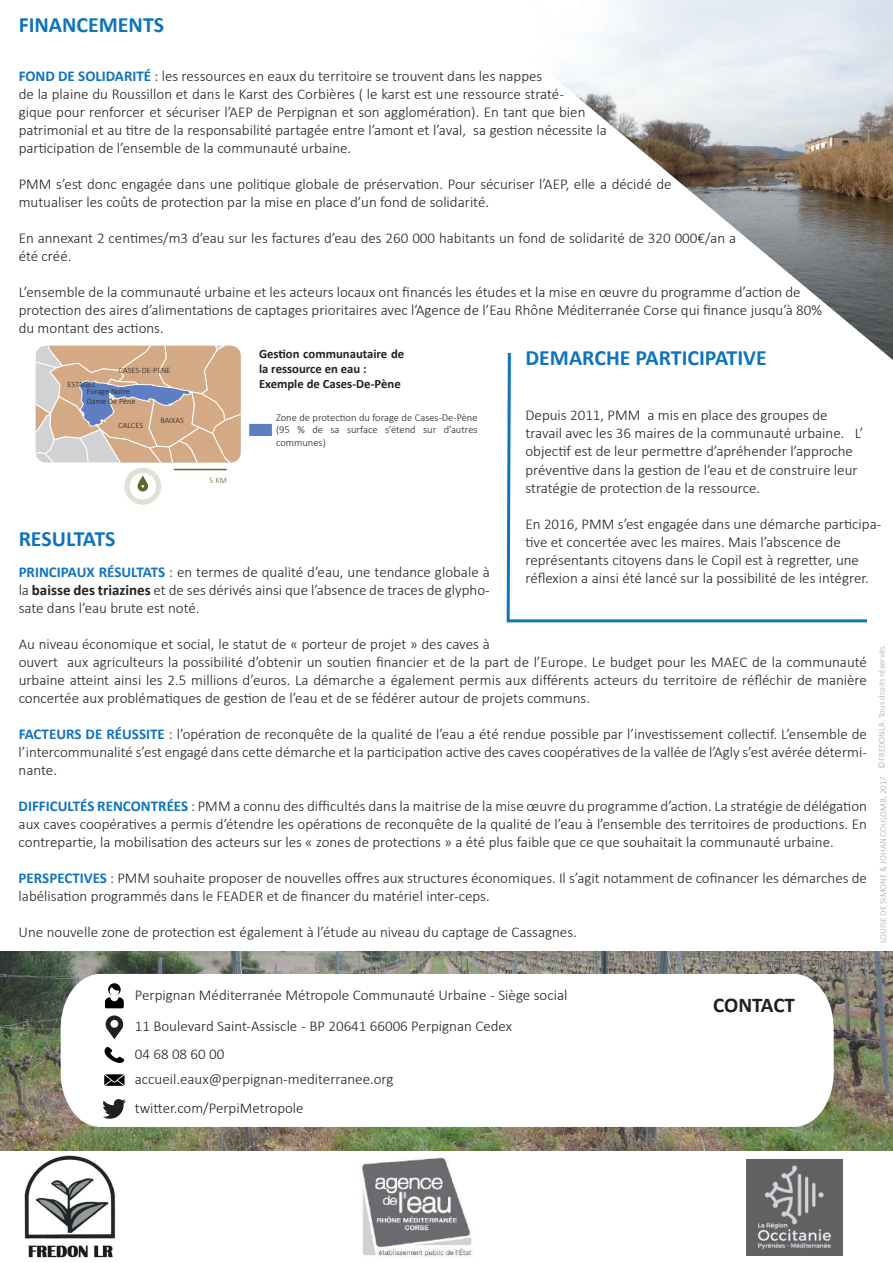
<style>
.page{position:relative;width:893px;height:1263px;background:#fff}
.page>*{position:absolute;margin:0;border:0;box-sizing:border-box;transform-origin:0 0}
.t1{font:700 21.9px "Calibri";color:#1074bc}
.t2{font:700 21px "Calibri";letter-spacing:-.005em;color:#231f20}
.t3{font:300 15px/18px "Calibri";color:#231f20}
.t4{font:700 12.75px/15.3px "Calibri";color:#231f20}
.t5{font:300 10.5px/12.6px "Calibri";color:#231f20;text-align:justify}
.t6{font:300 9px "Calibri";color:#a8a9ad}
.t7{font:300 8.4px "Calibri";color:#5a692e}
.t8{font:300 8.25px/9.9px "Calibri";color:#231f20}
.s1{font-weight:700;color:#1074bc}
.s2{font-weight:700}
</style>
<div class="page">
<img style="left:1px;top:951px;width:892px;height:199px">
<svg style="left:61px;top:974px;width:773px;height:153px"></svg>
<svg style="left:105px;top:983px;width:19px;height:25px"></svg>
<svg style="left:106px;top:1015px;width:17px;height:24px"></svg>
<svg style="left:104px;top:1047px;width:20px;height:18px"></svg>
<svg style="left:104px;top:1074px;width:21px;height:12px"></svg>
<svg style="left:103px;top:1099px;width:23px;height:20px"></svg>
<img style="left:552px;top:0;width:341px;height:360px">
<svg style="left:36px;top:346px;width:205px;height:116px"></svg>
<hr style="left:174px;top:469px;width:53px;height:1px;background:#5a692e">
<svg style="left:124px;top:468px;width:37px;height:37px"></svg>
<div style="left:249px;top:423px;width:23px;height:14px;background:#5d7ec0;border:1px solid #fff"></div>
<svg style="left:506px;top:350px;width:364px;height:273px"></svg>
<img style="left:24px;top:1155px;width:92px;height:103px">
<img style="left:746px;top:1159px;width:96px;height:96px">
<img style="left:362px;top:1157px;width:111px;height:101px">
<h1 class="t1" style="left:19px;top:9px;width:147px">FINANCEMENTS</h1>
<p class="t3" style="left:19px;top:66px;width:590px"><span class="s1">FOND DE SOLIDARITÉ</span> : les ressources en eaux du territoire se trouvent dans les nappes<br>de la plaine du Roussillon et dans le Karst des Corbières ( le karst est une ressource straté-<br>gique pour renforcer et sécuriser l’AEP de Perpignan et son agglomération). En tant que bien patrimonial et au titre de la responsabilité partagée entre l’amont et l’aval, sa gestion nécessite la participation de l’ensemble de la communauté urbaine.</p>
<p class="t3" style="left:19px;top:174px;width:654px">PMM s’est donc engagée dans une politique globale de préservation. Pour sécuriser l’AEP, elle a décidé de mutualiser les coûts de protection par la mise en place d’un fond de solidarité.</p>
<p class="t3" style="left:19px;top:228px;width:719px">En annexant 2 centimes/m3 d’eau sur les factures d’eau des 260 000 habitants un fond de solidarité de 320 000€/an a été créé.</p>
<p class="t3" style="left:19px;top:282px;width:805px">L’ensemble de la communauté urbaine et les acteurs locaux ont financés les études et la mise en œuvre du programme d’action de protection des aires d’alimentations de captages prioritaires avec l’Agence de l’Eau Rhône Méditerranée Corse qui finance jusqu’à 80% du montant des actions.</p>
<p class="t4" style="left:259px;top:345px;width:147px">Gestion communautaire de la ressource en eau :<br>Exemple de Cases-De-Pène</p>
<p class="t5" style="left:276px;top:411px;width:203px">Zone de protection du forage de Cases-De-Pène (95 % de sa surface s’étend sur d’autres communes)</p>
<h1 class="t1" style="left:525px;top:342px;width:243px">DEMARCHE PARTICIPATIVE</h1>
<p class="t8" style="left:119px;top:365px;width:53px">CASES-DE-PENE</p>
<p class="t8" style="left:68px;top:379px;width:30px">ESTAGEL</p>
<p class="t8" style="left:87px;top:386px;width:50px">Forage Notre<br>Dame De Pène</p>
<p class="t8" style="left:119px;top:420px;width:26px">CALCES</p>
<p class="t3" style="left:525px;top:406px;width:340px">Depuis 2011, PMM a mis en place des groupes de travail avec les 36 maires de la communauté urbaine. L’ objectif est de leur permettre d’apréhender l’approche préventive dans la gestion de l’eau et de construire leur stratégie de protection de la ressource.</p>
<p class="t3" style="left:525px;top:514px;width:357px">En 2016, PMM s’est engagée dans une démarche participa&shy;tive et concertée avec les maires. Mais l’abscence de représentants citoyens dans le Copil est à regretter, une réflexion a ainsi été lancé sur la possibilité de les intégrer.</p>
<p class="t8" style="left:160px;top:415px;width:25px">BAIXAS</p>
<p class="t7" style="left:209px;top:475px;width:19px">5 KM</p>
<h1 class="t1" style="left:19px;top:523px;width:98px">RESULTATS</h1>
<p class="t3" style="left:19px;top:562px;width:473px;text-align:justify"><span class="s1">PRINCIPAUX RÉSULTATS</span> : en termes de qualité d’eau, une tendance globale à la <span class="s2">baisse des triazines</span> et de ses dérivés ainsi que l’absence de traces de glypho&shy;sate dans l’eau brute est noté.</p>
<p class="t3" style="left:19px;top:634px;width:850px">Au niveau économique et social, le statut de « porteur de projet » des caves à<br>ouvert aux agriculteurs la possibilité d’obtenir un soutien financier et de la part de l’Europe. Le budget pour les MAEC de la communauté urbaine atteint ainsi les 2.5 millions d’euros. La démarche a également permis aux différents acteurs du territoire de réfléchir de manière concertée aux problématiques de gestion de l’eau et de se fédérer autour de projets communs.</p>
<p class="t3" style="left:19px;top:724px;width:850px;text-align:justify"><span class="s1">FACTEURS DE RÉUSSITE</span> : l’opération de reconquête de la qualité de l’eau a été rendue possible par l’investissement collectif. L’ensemble de l’intercommunalité s’est engagé dans cette démarche et la participation active des caves coopératives de la vallée de l’Agly s’est avérée détermi&shy;nante.</p>
<p class="t3" style="left:19px;top:796px;width:850px;text-align:justify"><span class="s1">DIFFICULTÉS RENCONTRÉES</span> : PMM a connu des difficultés dans la maitrise de la mise œuvre du programme d’action. La stratégie de délégation aux caves coopératives a permis d’étendre les opérations de reconquête de la qualité de l’eau à l’ensemble des territoires de productions. En contrepartie, la mobilisation des acteurs sur les « zones de protections » a été plus faible que ce que souhaitait la communauté urbaine.</p>
<p class="t3" style="left:19px;top:868px;width:850px"><span class="s1">PERSPECTIVES</span> : PMM souhaite proposer de nouvelles offres aux structures économiques. Il s’agit notamment de cofinancer les démarches de labélisation programmés dans le FEADER et de financer du matériel inter-ceps.</p>
<p class="t3" style="left:19px;top:922px;width:560px">Une nouvelle zone de protection est également à l’étude au niveau du captage de Cassagnes.</p>
<p class="t6" style="left:877px;top:943px;width:301px;rotate:-90deg">LOUISE DE SIMONE &amp; JOHAN COULOMB, 2017 ©FREDONLR. Tous droits réservés.</p>
<p class="t3" style="left:135px;top:979px;width:434px;line-height:31.7px">Perpignan Méditerranée Métropole Communauté Urbaine - Siège social<br>11 Boulevard Saint-Assiscle - BP 20641 66006 Perpignan Cedex</p>
<p class="t3" style="left:135px;top:1041px;width:260px;line-height:25px">04 68 08 60 00 accueil.eaux@perpignan-mediterranee.org</p>
<p class="t3" style="left:135px;top:1099px;width:170px">twitter.com/PerpiMetropole</p>
<h2 class="t2" style="left:713px;top:990px;width:83px">CONTACT</h2>
</div>
